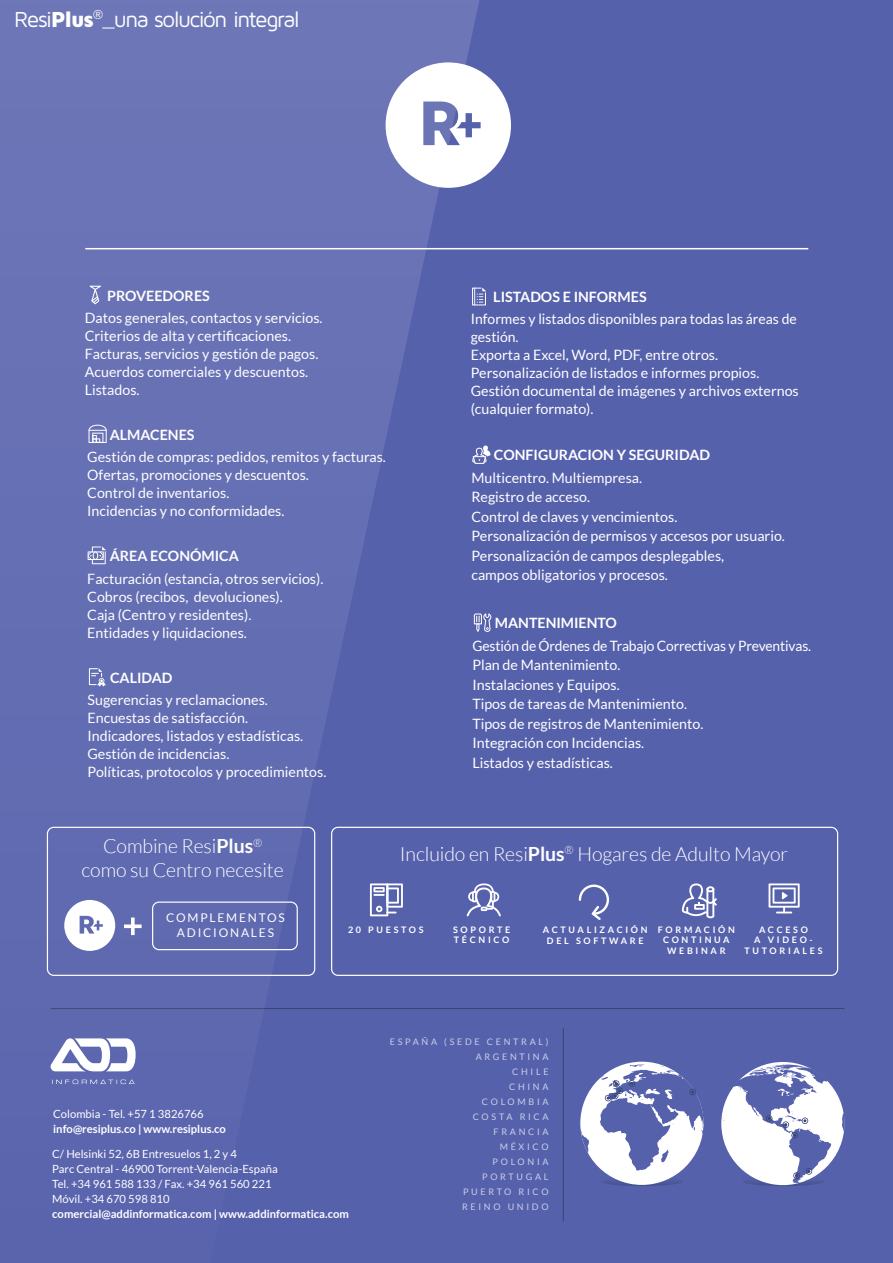
<style>
.page{position:relative;width:893px;height:1263px;background:#5661ac}
.page>*{position:absolute;margin:0;border:0;box-sizing:border-box;transform-origin:0 0}
.t1{font:22.5px "Maven Pro";letter-spacing:-.065em;color:#fff}
.t2{font:300 19.5px/23.4px "Lato";letter-spacing:-.005em;color:#fff;text-align:center}
.t3{font:14.25px/18px "Lato";color:#fff}
.t4{font:700 14.25px "Lato";color:#fff}
.t5{font:12px/15px "Lato";letter-spacing:.15em;color:#fff;text-align:center}
.t6{font:11.25px/15px "Lato";color:#fff}
.t7{font:700 11.25px "Lato";color:#fff}
.t8{font:9px/15px "Lato";letter-spacing:.3em;color:#cacfe8;text-align:right}
.t9{font:700 9px/10.5px "Lato";letter-spacing:.3em;color:#fff;text-align:center}
.s1{font-weight:900}
.s2{font-weight:700}
</style>
<div class="page">
<div style="left:331px;top:827px;width:507px;height:149px;border:1px solid #fff;border-radius:6px"></div>
<svg style="left:769px;top:883px;width:31px;height:30px"></svg>
<svg style="left:483px;top:883px;width:18px;height:33px"></svg>
<svg style="left:682px;top:883px;width:35px;height:35px"></svg>
<svg style="left:579px;top:884px;width:30px;height:36px"></svg>
<hr style="left:85px;top:248px;width:723px;height:1px;background:#fff">
<svg style="left:483px;top:73px;width:28px;height:105px"></svg>
<svg style="left:483px;top:288px;width:3px;height:17px"></svg>
<svg style="left:483px;top:446px;width:8px;height:18px"></svg>
<svg style="left:601px;top:1177px;width:82px;height:9px"></svg>
<svg style="left:742px;top:1177px;width:82px;height:9px"></svg>
<div style="left:580px;top:1062px;width:123px;height:123px;background:#fff;border-radius:50%"></div>
<svg style="left:581px;top:1130px;width:8px;height:22px"></svg>
<svg style="left:721px;top:1064px;width:124px;height:119px"></svg>
<svg style="left:599px;top:1064px;width:105px;height:106px"></svg>
<hr style="left:51px;top:1008px;width:793px;height:1px;background:#354471">
<hr style="left:563px;top:1028px;width:1px;height:193px;background:#354471">
<svg style="left:483px;top:613px;width:8px;height:19px"></svg>
<svg style="left:0;top:0;width:483px;height:1085px;fill:#646eb3"></svg>
<svg style="left:51px;top:1038px;width:85px;height:46px"></svg>
<h1 class="t1" style="left:14px;top:5px;width:287px">Resi<span class="s1">Plus</span><sup>®</sup>_una solución integral</h1>
<p class="t4" style="left:107px;top:287px;width:104px">PROVEEDORES</p>
<p class="t3" style="left:85px;top:309px;width:239px">Datos generales, contactos y servicios.<br>Criterios de alta y certificaciones.<br>Facturas, servicios y gestión de pagos.<br>Acuerdos comerciales y descuentos.<br>Listados.</p>
<p class="t4" style="left:110px;top:426px;width:86px">ALMACENES</p>
<p class="t3" style="left:87px;top:448px;width:300px">Gestión de compras: pedidos, remitos y facturas.<br>Ofertas, promociones y descuentos.<br>Control de inventarios.<br>Incidencias y no conformidades.</p>
<p class="t4" style="left:110px;top:548px;width:131px">ÁREA ECONÓMICA</p>
<p class="t3" style="left:87px;top:569px;width:238px">Facturación (estancia, otros servicios).<br>Cobros (recibos, devoluciones).<br>Caja (Centro y residentes).<br>Entidades y liquidaciones.</p>
<p class="t4" style="left:110px;top:669px;width:64px">CALIDAD</p>
<p class="t3" style="left:88px;top:691px;width:240px">Sugerencias y reclamaciones.<br>Encuestas de satisfacción.<br>Indicadores, listados y estadísticas.<br>Gestión de incidencias.<br>Políticas, protocolos y procedimientos.</p>
<p class="t4" style="left:493px;top:288px;width:155px">LISTADOS E INFORMES</p>
<p class="t3" style="left:471px;top:310px;width:329px">Informes y listados disponibles para todas las áreas de gestión.<br>Exporta a Excel, Word, PDF, entre otros.<br>Personalización de listados e informes propios.<br>Gestión documental de imágenes y archivos externos (cualquier formato).</p>
<p class="t4" style="left:494px;top:447px;width:218px">CONFIGURACION Y SEGURIDAD</p>
<p class="t3" style="left:471px;top:468px;width:315px;line-height:19.5px">Multicentro. Multiempresa.<br>Registro de acceso.<br>Control de claves y vencimientos.<br>Personalización de permisos y accesos por usuario.<br>Personalización de campos desplegables,<br>campos obligatorios y procesos.</p>
<p class="t4" style="left:495px;top:615px;width:123px">MANTENIMIENTO</p>
<p class="t3" style="left:472px;top:636px;width:340px;line-height:19.5px">Gestión de Órdenes de Trabajo Correctivas y Preventivas.<br>Plan de Mantenimiento.<br>Instalaciones y Equipos.<br>Tipos de tareas de Mantenimiento.<br>Tipos de registros de Mantenimiento.<br>Integración con Incidencias.<br>Listados y estadísticas.</p>
<h2 class="t2" style="left:82px;top:835px;width:204px">Combine Resi<span class="s2">Plus</span><sup>® </sup>como su Centro necesite</h2>
<h2 class="t2" style="left:400px;top:842px;width:390px">Incluido en Resi<span class="s2">Plus</span><sup>®</sup> Hogares de Adulto Mayor</h2>
<p class="t5" style="left:166px;top:910px;width:120px">COMPLEMENTOS<br>ADICIONALES</p>
<p class="t9" style="left:453px;top:924px;width:59px;text-align:left">SOPORTE<br>TÉCNICO</p>
<p class="t9" style="left:658px;top:924px;width:79px">FORMACIÓN<br>CONTINUA<br>WEBINAR</p>
<p class="t9" style="left:543px;top:924px;width:106px">ACTUALIZACIÓN<br>DEL SOFTWARE</p>
<p class="t9" style="left:348px;top:924px;width:77px">20 PUESTOS</p>
<p class="t9" style="left:744px;top:924px;width:80px">ACCESO<br>A VIDEO-<br>TUTORIALES</p>
<p class="t6" style="left:53px;top:1106px;width:152px">Colombia - Tel. +57 1 3826766</p>
<p class="t7" style="left:53px;top:1122px;width:174px">info@resiplus.co | www.resiplus.co</p>
<p class="t6" style="left:52px;top:1146px;width:227px">C/ Helsinki 52, 6B Entresuelos 1, 2 y 4<br>Parc Central - 46900 Torrent-Valencia-España Tel. +34 961 588 133 / Fax. +34 961 560 221<br>Móvil. +34 670 598 810</p>
<p class="t7" style="left:52px;top:1207px;width:298px">comercial@addinformatica.com | www.addinformatica.com</p>
<p class="t8" style="left:390px;top:1034px;width:160px">ESPAÑA (SEDE CENTRAL)<br>ARGENTINA<br>CHILE<br>CHINA<br>COLOMBIA<br>COSTA RICA<br>FRANCIA<br>MÉXICO<br>POLONIA<br>PORTUGAL<br>PUERTO RICO<br>REINO UNIDO</p>
</div>
